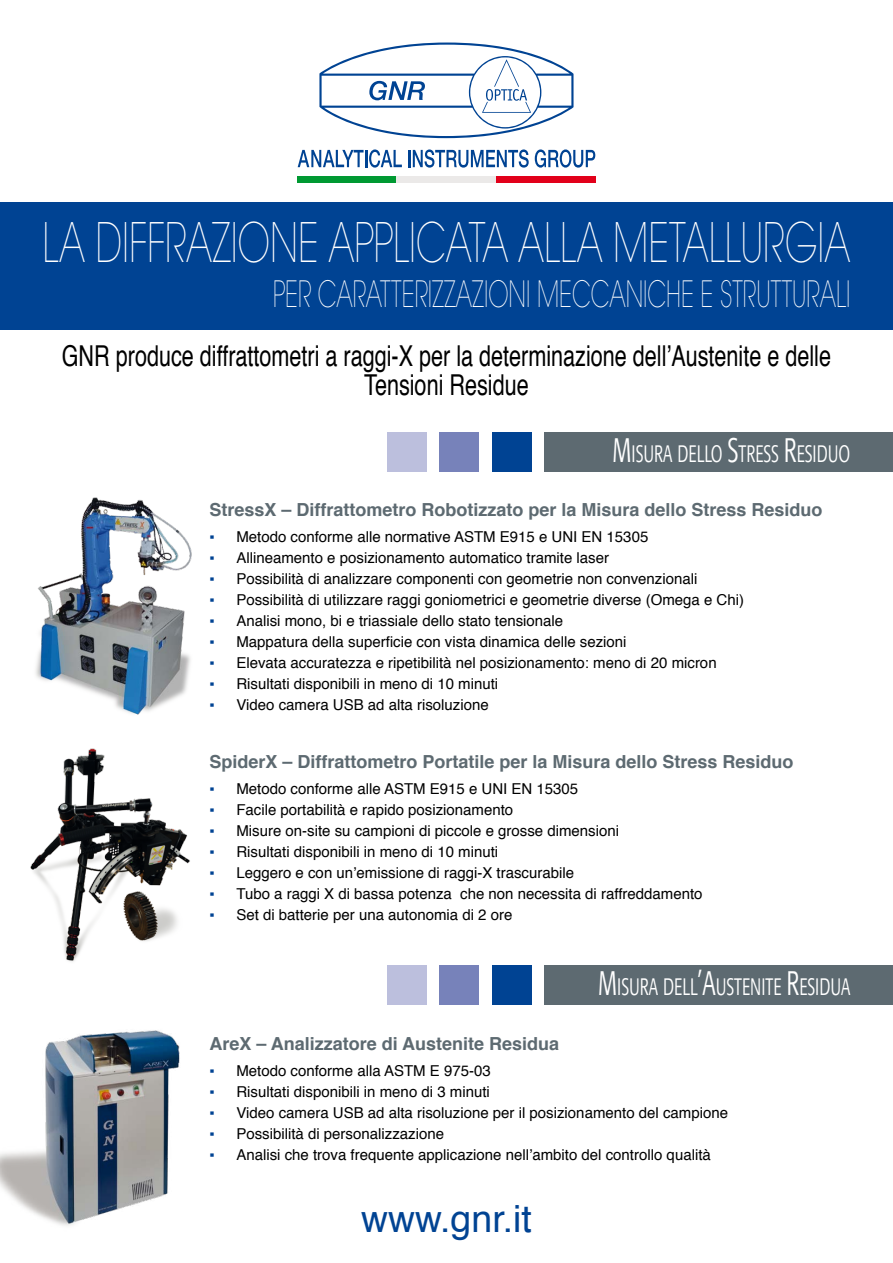
<style>
.page{position:relative;width:893px;height:1263px;background:#fff}
.page>*{position:absolute;margin:0;border:0;box-sizing:border-box;transform-origin:0 0}
.t1{font:200 54px "ITC Avant Garde Std";color:#fff;scale:.7 1}
.t2{font:37.5px "Helvetica";color:#004393}
.t3{font:200 36px "ITC Avant Garde Std";color:#fff;scale:.66 1}
.t4{font:28.8px/28.8px "Helvetica";color:#000;text-align:center;scale:.75 1}
.t5{font:23.7px "Skoda Sans";color:#fff;scale:.68 1}
.t6{font:700 18px "Helvetica";color:#5d6a71}
.t7{font:15px "Helvetica";color:#000}
.s1{font-size:33.75px}
.s2{font-family:"Tahoma";color:#004393}
</style>
<div class="page">
<div style="left:544px;top:433px;width:349px;height:39px;background:#5d6a71"></div>
<div style="left:544px;top:966px;width:349px;height:39px;background:#5d6a71"></div>
<div style="left:492px;top:433px;width:39px;height:39px;background:#004393"></div>
<div style="left:492px;top:966px;width:39px;height:39px;background:#004393"></div>
<div style="left:440px;top:433px;width:39px;height:39px;background:#7782ba"></div>
<div style="left:440px;top:966px;width:39px;height:39px;background:#7782ba"></div>
<div style="left:387px;top:433px;width:40px;height:39px;background:#bcbfdd"></div>
<div style="left:387px;top:966px;width:40px;height:39px;background:#bcbfdd"></div>
<div style="left:0;top:202px;width:893px;height:128px;background:#004393"></div>
<svg style="left:319px;top:43px;width:254px;height:95px"></svg>
<svg style="left:408px;top:149px;width:121px;height:19px"></svg>
<svg style="left:535px;top:149px;width:60px;height:19px"></svg>
<svg style="left:298px;top:149px;width:104px;height:19px"></svg>
<div style="left:298px;top:176px;width:99px;height:7px;background:#009932"></div>
<div style="left:397px;top:176px;width:99px;height:7px;background:#ebe9e8"></div>
<div style="left:496px;top:176px;width:99px;height:7px;background:#e2001a"></div>
<img style="left:35px;top:497px;width:157px;height:218px">
<img style="left:30px;top:748px;width:160px;height:214px">
<img style="left:0;top:1030px;width:180px;height:196px">
<h1 class="t1" style="left:43px;top:209px;width:1156px">LA DIFFRAZIONE APPLICATA ALLA METALLURGIA</h1>
<h3 class="t3" style="left:273px;top:272px;width:876px">PER CARATTERIZZAZIONI MECCANICHE E STRUTTURALI</h3>
<h3 class="t4" style="left:62px;top:342px;width:1027px">GNR produce diffrattometri a raggi-X per la determinazione dell’Austenite e delle<br>Tensioni Residue</h3>
<h3 class="t5" style="left:613px;top:440px;width:351px"><span class="s1">M</span>ISURA DELLO <span class="s1">S</span>TRESS <span class="s1">R</span>ESIDUO</h3>
<p class="t6" style="left:209px;top:495px;width:615px">StressX – Diffrattometro Robotizzato per la Misura dello Stress Residuo</p>
<p class="t7" style="left:209px;top:525px;width:440px"><span class="s2">▪</span> Metodo conforme alle normative ASTM E915 e UNI EN 15305</p>
<p class="t7" style="left:209px;top:546px;width:401px"><span class="s2">▪</span> Allineamento e posizionamento automatico tramite laser</p>
<p class="t7" style="left:209px;top:567px;width:490px"><span class="s2">▪</span> Possibilità di analizzare componenti con geometrie non convenzionali</p>
<p class="t7" style="left:209px;top:588px;width:536px"><span class="s2">▪</span> Possibilità di utilizzare raggi goniometrici e geometrie diverse (Omega e Chi)</p>
<p class="t7" style="left:209px;top:609px;width:355px"><span class="s2">▪</span> Analisi mono, bi e triassiale dello stato tensionale</p>
<p class="t7" style="left:209px;top:630px;width:419px"><span class="s2">▪</span> Mappatura della superficie con vista dinamica delle sezioni</p>
<p class="t7" style="left:209px;top:651px;width:509px"><span class="s2">▪</span> Elevata accuratezza e ripetibilità nel posizionamento: meno di 20 micron</p>
<p class="t7" style="left:209px;top:672px;width:290px"><span class="s2">▪</span> Risultati disponibili in meno di 10 minuti</p>
<p class="t7" style="left:209px;top:693px;width:281px"><span class="s2">▪</span> Video camera USB ad alta risoluzione</p>
<p class="t6" style="left:209px;top:748px;width:586px">SpiderX – Diffrattometro Portatile per la Misura dello Stress Residuo</p>
<p class="t7" style="left:209px;top:777px;width:370px"><span class="s2">▪</span> Metodo conforme alle ASTM E915 e UNI EN 15305</p>
<p class="t7" style="left:209px;top:798px;width:305px"><span class="s2">▪</span> Facile portabilità e rapido posizionamento</p>
<p class="t7" style="left:209px;top:819px;width:411px"><span class="s2">▪</span> Misure on-site su campioni di piccole e grosse dimensioni</p>
<p class="t7" style="left:209px;top:840px;width:290px"><span class="s2">▪</span> Risultati disponibili in meno di 10 minuti</p>
<p class="t7" style="left:209px;top:861px;width:366px"><span class="s2">▪</span> Leggero e con un’emissione di raggi-X trascurabile</p>
<p class="t7" style="left:209px;top:882px;width:495px"><span class="s2">▪</span> Tubo a raggi X di bassa potenza che non necessita di raffreddamento</p>
<p class="t7" style="left:209px;top:903px;width:304px"><span class="s2">▪</span> Set di batterie per una autonomia di 2 ore</p>
<p class="t6" style="left:209px;top:1029px;width:351px">AreX – Analizzatore di Austenite Residua</p>
<h3 class="t5" style="left:598px;top:973px;width:372px"><span class="s1">M</span>ISURA DELL<span class="s1">’A</span>USTENITE <span class="s1">R</span>ESIDUA</h3>
<p class="t7" style="left:209px;top:1059px;width:283px"><span class="s2">▪</span> Metodo conforme alla ASTM E 975-03</p>
<p class="t7" style="left:209px;top:1080px;width:282px"><span class="s2">▪</span> Risultati disponibili in meno di 3 minuti</p>
<p class="t7" style="left:209px;top:1101px;width:520px"><span class="s2">▪</span> Video camera USB ad alta risoluzione per il posizionamento del campione</p>
<p class="t7" style="left:209px;top:1122px;width:236px"><span class="s2">▪</span> Possibilità di personalizzazione</p>
<p class="t7" style="left:209px;top:1143px;width:503px"><span class="s2">▪</span> Analisi che trova frequente applicazione nell’ambito del controllo qualità</p>
<h2 class="t2" style="left:361px;top:1189px;width:172px">www.gnr.it</h2>
</div>
